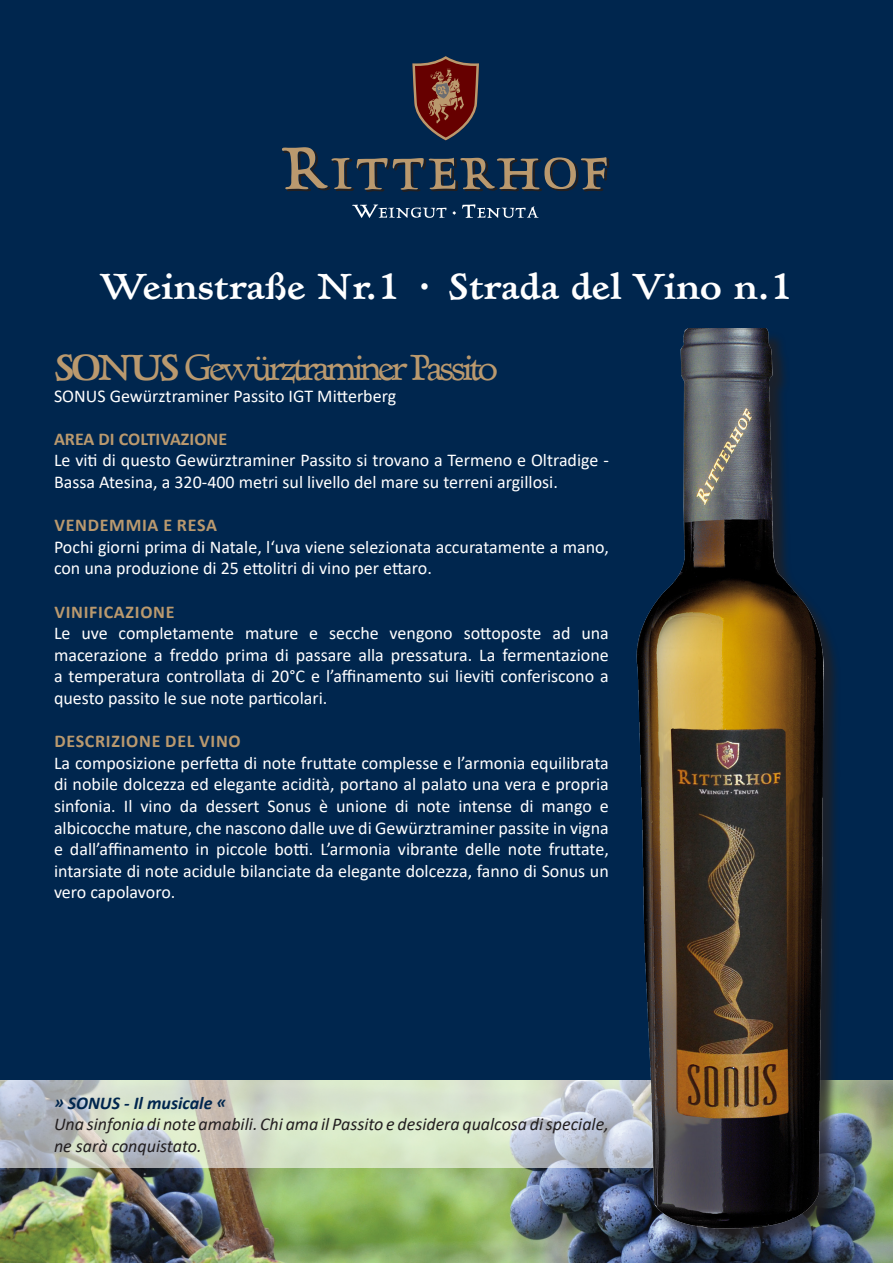
<style>
.page{position:relative;width:893px;height:1263px;background:#00264e}
.page>*{position:absolute;margin:0;border:0;box-sizing:border-box;transform-origin:0 0}
.t1{font:700 37.5px/81px "Hadriano";color:#fff}
.t2{font:18px/21.6px "Calibri";color:#fff}
.t3{font:italic 18px/21.6px "Calibri";color:#231f20}
.t4{font:700 18px "Calibri";letter-spacing:.04em;color:#ba996e}
.t5{font:700 18px "Calibri";color:#ba996e}
.t6{font:italic 700 18px "Calibri";color:#00264e}
.s1{color:#ba996e}
.s2{font-weight:300;color:#ba996e}
</style>
<div class="page">
<svg style="left:352px;top:205px;width:94px;height:13px"></svg>
<svg style="left:452px;top:211px;width:4px;height:4px"></svg>
<svg style="left:462px;top:204px;width:77px;height:14px"></svg>
<svg style="left:282px;top:147px;width:327px;height:44px"></svg>
<svg style="left:412px;top:56px;width:67px;height:84px"></svg>
<img style="left:0;top:1080px;width:893px;height:183px">
<svg style="left:0;top:1080px;width:618px;height:87px;background:#ccd5c8"></svg>
<img style="left:618px;top:329px;width:233px;height:909px">
<h1 class="t1" style="left:54px;top:245px;width:741px;text-indent:46px">Weinstraße Nr.1 · Strada del Vino n.1<br><span class="s1">SONUS</span> <span class="s2">Gewürztraminer Passito</span></h1>
<p class="t2" style="left:54px;top:384px;width:344px">SONUS Gewürztraminer Passito IGT Mitterberg</p>
<p class="t5" style="left:54px;top:426px;width:175px">AREA DI COLTIVAZIONE</p>
<p class="t2" style="left:54px;top:449px;width:556px">Le viti di questo Gewürztraminer Passito si trovano a Termeno e Oltradige -<br>Bassa Atesina, a 320-400 metri sul livello del mare su terreni argillosi.</p>
<p class="t4" style="left:54px;top:512px;width:164px">VENDEMMIA E RESA</p>
<p class="t2" style="left:54px;top:536px;width:556px">Pochi giorni prima di Natale, l‘uva viene selezionata accuratamente a mano, con una produzione di 25 ettolitri di vino per ettaro.</p>
<p class="t4" style="left:54px;top:599px;width:122px">VINIFICAZIONE</p>
<p class="t2" style="left:54px;top:622px;width:556px;text-align:justify">Le uve completamente mature e secche vengono sottoposte ad una macerazione a freddo prima di passare alla pressatura. La fermentazione a temperatura controllata di 20°C e l’affinamento sui lieviti conferiscono a questo passito le sue note particolari.</p>
<p class="t4" style="left:54px;top:728px;width:188px">DESCRIZIONE DEL VINO</p>
<p class="t2" style="left:54px;top:752px;width:556px;text-align:justify">La composizione perfetta di note fruttate complesse e l’armonia equilibrata di nobile dolcezza ed elegante acidità, portano al palato una vera e propria sinfonia. Il vino da dessert Sonus è unione di note intense di mango e albicocche mature, che nascono dalle uve di Gewürztraminer passite in vigna e dall’affinamento in piccole botti. L’armonia vibrante delle note fruttate, intarsiate di note acidule bilanciate da elegante dolcezza, fanno di Sonus un vero capolavoro.</p>
<p class="t6" style="left:54px;top:1090px;width:174px">» SONUS - Il musicale «</p>
<p class="t3" style="left:54px;top:1113px;width:556px">Una sinfonia di note amabili. Chi ama il Passito e desidera qualcosa di speciale, ne sarà conquistato.</p>
</div>
